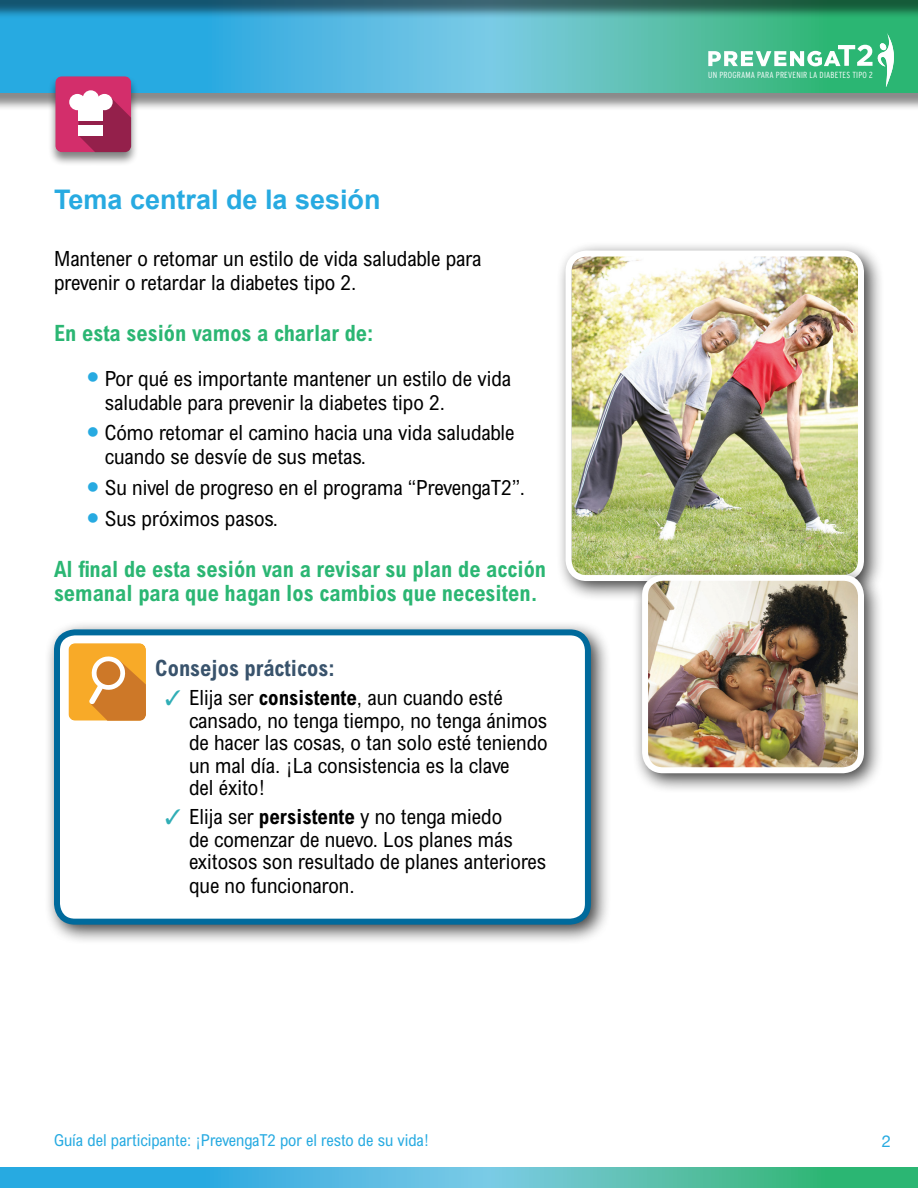
<style>
.page{position:relative;width:918px;height:1188px;background:#fff}
.page>*{position:absolute;margin:0;border:0;box-sizing:border-box;transform-origin:0 0}
.t1{font:700 27px "Arial";color:#27aae1}
.Body_Copy_Subhead{font:700 condensed 22.5px/24px "Arial MT Std";color:#2bb673}
.Tips{font:700 condensed 22.5px "Arial MT Std";color:#39536c}
.Body_Copy{font:condensed 21px/22.5px "Arial MT Std";color:#000}
.t2{font:condensed 16.5px "Arial MT Std";color:#27aae1}
.t3{font:16.5px "Helvetica Neue";color:#27aae1}
.t4{font:300 condensed 8.85px "Interstate";letter-spacing:.02em;color:#fff}
.s1{color:#30aeb6}
.s2{font-weight:700}
</style>
<div class="page">
<div style="left:0;top:2px;width:918px;height:110px;background:#000;opacity:.46"></div>
<svg style="left:0;top:19px;width:918px;height:74px;background:#4cb8ce"></svg>
<svg style="left:0;top:1167px;width:918px;height:21px;background:#48b8c3"></svg>
<div style="left:0;top:0;width:918px;height:19px;background:#000;opacity:.5"></div>
<hr style="left:0;top:0;width:918px;height:1px;background:#fff">
<svg style="left:708px;top:32px;width:186px;height:54px;background:#5cc497"></svg>
<div style="left:44px;top:620px;width:568px;height:325px;background:#000;opacity:.75"></div>
<div style="left:57px;top:632px;width:531px;height:290px;background:#fff;border-radius:18px"></div>
<div style="left:54px;top:629px;width:537px;height:296px;border:6px solid #006a9c;border-radius:18px"></div>
<svg style="left:68px;top:643px;width:78px;height:78px;background:#e8a03f"></svg>
<div style="left:47px;top:75px;width:92px;height:92px;background:#000;opacity:.5"></div>
<svg style="left:55px;top:76px;width:76px;height:76px;background:#bb2e63"></svg>
<div style="left:69px;top:94px;width:17px;height:16px;background:#fff;border-radius:50%"></div>
<div style="left:96px;top:94px;width:17px;height:16px;background:#fff;border-radius:50%"></div>
<div style="left:83px;top:90px;width:16px;height:17px;background:#fff;border-radius:50%"></div>
<div style="left:79px;top:102px;width:24px;height:19px;background:#fff"></div>
<div style="left:79px;top:125px;width:24px;height:10px;background:#fff"></div>
<div style="left:556px;top:241px;width:328px;height:361px;background:#000;opacity:.75"></div>
<img style="left:572px;top:254px;width:289px;height:324px">
<div style="left:566px;top:251px;width:298px;height:330px;border:6px solid #fff;border-radius:18px"></div>
<div style="left:632px;top:565px;width:253px;height:229px;background:#000;opacity:.75"></div>
<img style="left:645px;top:578px;width:216px;height:192px">
<div style="left:642px;top:575px;width:222px;height:198px;border:6px solid #fff;border-radius:18px"></div>
<h2 class="t1" style="left:54px;top:181px;width:328px">Tema central de la sesión</h2>
<p class="Body_Copy" style="left:54px;top:247px;width:429px;line-height:24px">Mantener o retomar un estilo de vida saludable para prevenir o retardar la diabetes tipo 2.</p>
<p class="Body_Copy_Subhead" style="left:54px;top:321px;width:321px">En esta sesión vamos a charlar de:</p>
<p class="Body_Copy" style="left:105px;top:366px;width:408px;line-height:24px">Por qué es importante mantener un estilo de vida saludable para prevenir la diabetes tipo 2.</p>
<p class="Body_Copy" style="left:105px;top:421px;width:411px;line-height:24px">Cómo retomar el camino hacia una vida saludable cuando se desvíe de sus metas.</p>
<p class="Body_Copy" style="left:105px;top:476px;width:422px">Su nivel de progreso en el programa “PrevengaT2”.</p>
<p class="Body_Copy" style="left:105px;top:507px;width:175px">Sus próximos pasos.</p>
<p class="Body_Copy_Subhead" style="left:54px;top:557px;width:494px">Al final de esta sesión van a revisar su plan de acción semanal para que hagan los cambios que necesiten.</p>
<p class="Tips" style="left:155px;top:655px;width:181px">Consejos prácticos:</p>
<p class="Body_Copy" style="left:189px;top:686px;width:360px;text-indent:-24px"><span class="s1">✓</span> Elija ser <span class="s2">consistente</span>, aun cuando esté cansado, no tenga tiempo, no tenga ánimos de hacer las cosas, o tan solo esté teniendo un mal día. ¡La consistencia es la clave<br>del éxito!</p>
<p class="Body_Copy" style="left:189px;top:805px;width:359px;line-height:23px;text-indent:-24px"><span class="s1">✓</span> Elija ser <span class="s2">persistente</span> y no tenga miedo<br>de comenzar de nuevo. Los planes más exitosos son resultado de planes anteriores que no funcionaron.</p>
<p class="t2" style="left:54px;top:1130px;width:377px">Guía del participante: ¡PrevengaT2 por el resto de su vida!</p>
<p class="t4" style="left:708px;top:70px;width:166px">UN PROGRAMA PARA PREVENIR LA DIABETES TIPO 2</p>
<p class="t3" style="left:882px;top:1127px;width:11px">2</p>
</div>
